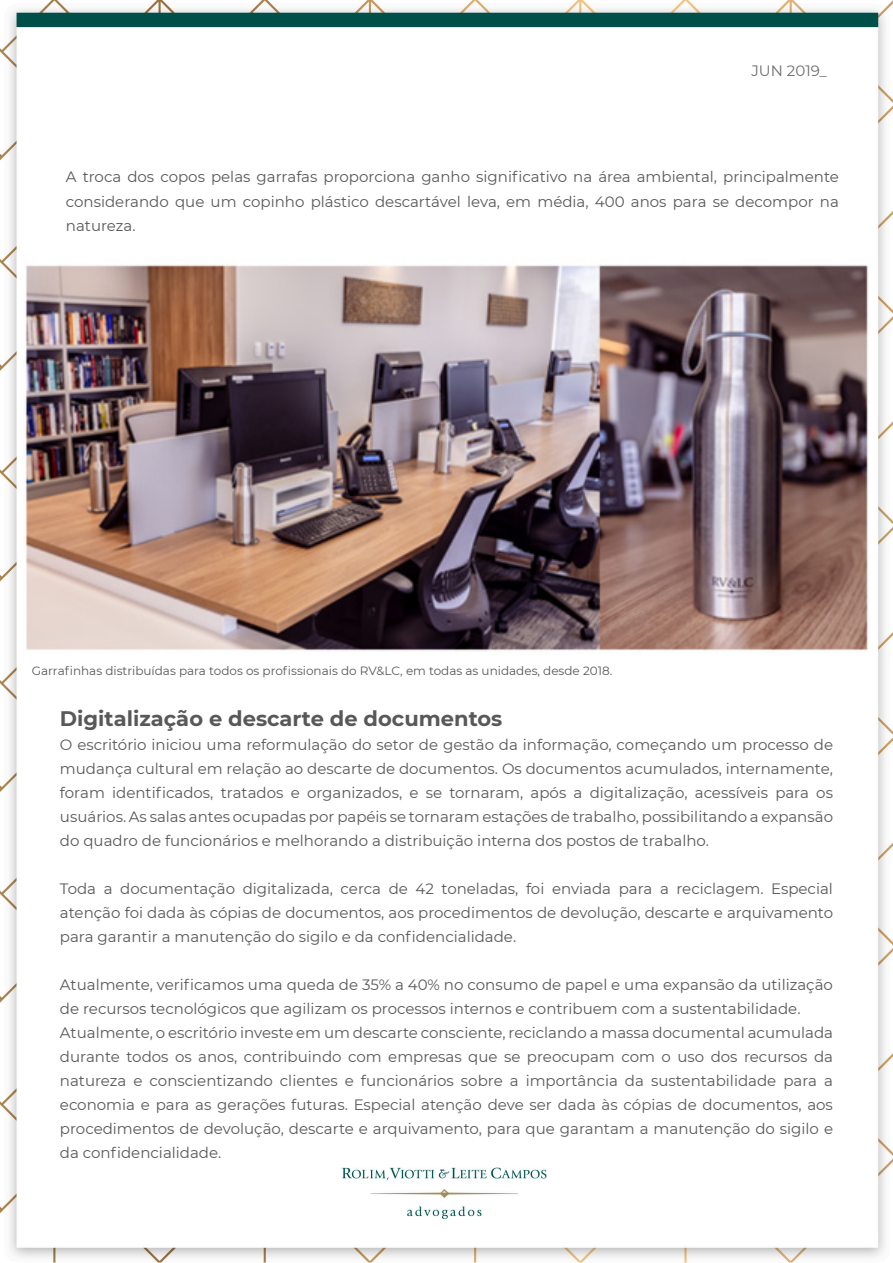
<style>
.page{position:relative;width:893px;height:1263px;background:#fff}
.page>*{position:absolute;margin:0;border:0;box-sizing:border-box;transform-origin:0 0}
.t1{font:700 21px "Montserrat";color:#57585a}
.t2{font:15px/24px "Montserrat";color:#57585a;text-align:justify}
.t3{font:15px "Montserrat";color:#6c6d70}
.t4{font:12px "Montserrat";color:#57585a}
</style>
<div class="page">
<img style="left:0;top:0;width:893px;height:1263px">
<img style="left:22px;top:257px;width:849px;height:398px">
<p class="t3" style="left:751px;top:61px;width:77px">JUN 2019_</p>
<p class="t2" style="left:66px;top:165px;width:775px">A troca dos copos pelas garrafas proporciona ganho significativo na área ambiental, principalmente considerando que um copinho plástico descartável leva, em média, 400 anos para se decompor na natureza.</p>
<p class="t4" style="left:32px;top:662px;width:582px">Garrafinhas distribuídas para todos os profissionais do RV&amp;LC, em todas as unidades, desde 2018.</p>
<p class="t1" style="left:60px;top:704px;width:444px">Digitalização e descarte de documentos</p>
<p class="t2" style="left:60px;top:732px;width:775px">O escritório iniciou uma reformulação do setor de gestão da informação, começando um processo de mudança cultural em relação ao descarte de documentos. Os documentos acumulados, internamente, foram identificados, tratados e organizados, e se tornaram, após a digitalização, acessíveis para os usuários. As salas antes ocupadas por papéis se tornaram estações de trabalho, possibilitando a expansão do quadro de funcionários e melhorando a distribuição interna dos postos de trabalho.</p>
<p class="t2" style="left:60px;top:876px;width:775px">Toda a documentação digitalizada, cerca de 42 toneladas, foi enviada para a reciclagem. Especial atenção foi dada às cópias de documentos, aos procedimentos de devolução, descarte e arquivamento para garantir a manutenção do sigilo e da confidencialidade.</p>
<p class="t2" style="left:60px;top:972px;width:775px">Atualmente, verificamos uma queda de 35% a 40% no consumo de papel e uma expansão da utilização de recursos tecnológicos que agilizam os processos internos e contribuem com a sustentabilidade.</p>
<p class="t2" style="left:60px;top:1020px;width:775px">Atualmente, o escritório investe em um descarte consciente, reciclando a massa documental acumulada durante todos os anos, contribuindo com empresas que se preocupam com o uso dos recursos da natureza e conscientizando clientes e funcionários sobre a importância da sustentabilidade para a economia e para as gerações futuras. Especial atenção deve ser dada às cópias de documentos, aos procedimentos de devolução, descarte e arquivamento, para que garantam a manutenção do sigilo e da confidencialidade.</p>
</div>
